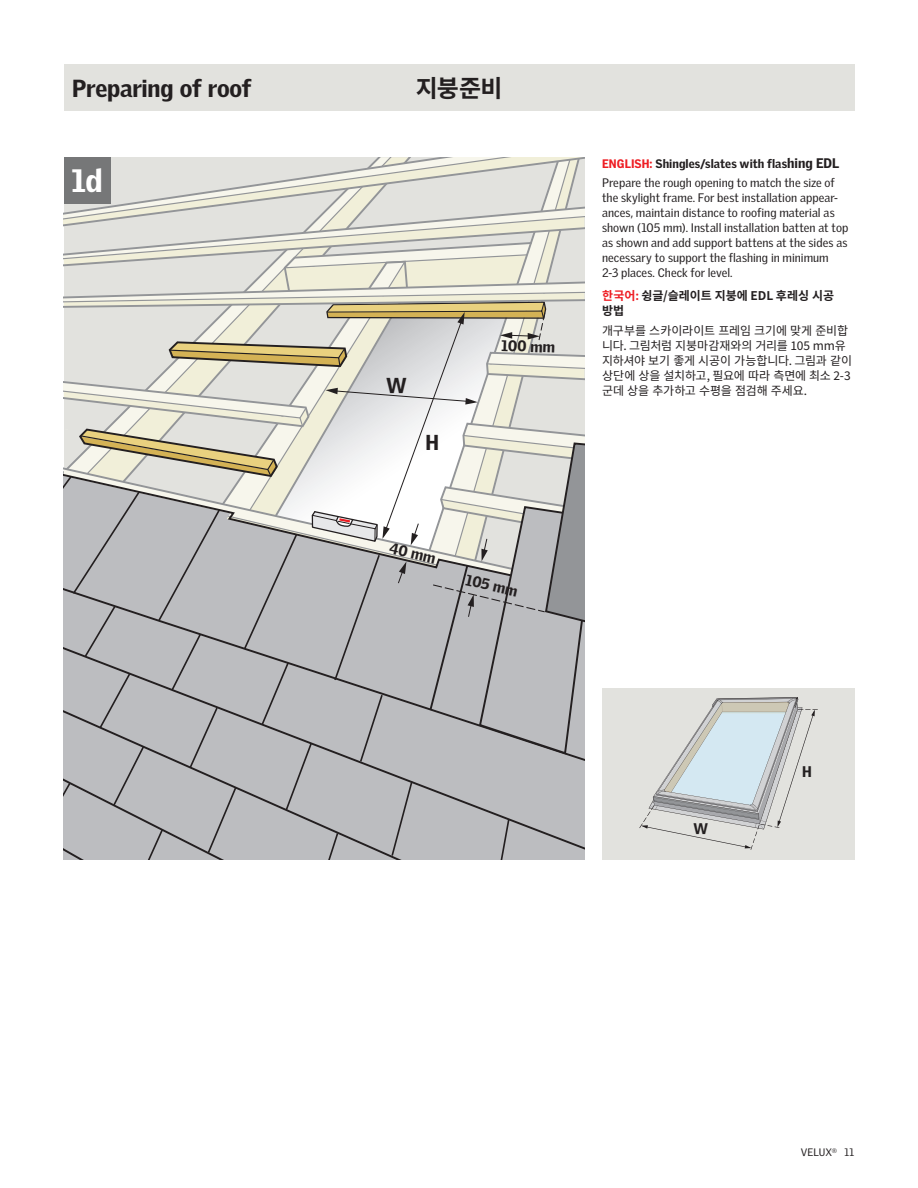
<style>
.page{position:relative;width:918px;height:1188px;background:#fff}
.page>*{position:absolute;margin:0;border:0;box-sizing:border-box;transform-origin:0 0}
.t1{font:900 31.5px "Velux Gothic";color:#fff}
.t2{font:900 24px "Velux Gothic";letter-spacing:-.01em;color:#231f20}
.t3{font:700 24px "Source Han Sans KR";color:#231f20}
.t4{font:900 21px "Velux Gothic";color:#231f20}
.t5{font:900 15px "Velux Gothic";color:#231f20}
.t6{font:12px/15px "Velux Gothic";letter-spacing:.005em;color:#231f20}
.t7{font:12px/15px "Source Han Sans KR";letter-spacing:-.01em;color:#231f20}
.t8{font:700 12px/15px "Source Han Sans KR";letter-spacing:.005em;color:#231f20}
.t9{font:10.5px "Velux Gothic";letter-spacing:.005em;color:#231f20}
.s1{font-weight:900;color:#ee1d23}
.s2{font-weight:900}
.s3{font-weight:900;font-size:13.5px}
.s4{color:#ee1d23}
.s5{font-family:"Velux Gothic";font-weight:900;color:#ee1d23}
</style>
<div class="page">
<svg style="left:111px;top:157px;width:473px;height:40px;background:#dfdfd8"></svg>
<div style="left:64px;top:814px;width:520px;height:45px;background:#bcbdc0"></div>
<svg style="left:64px;top:197px;width:520px;height:617px;background:#cbcbc7"></svg>
<div style="left:64px;top:64px;width:790px;height:47px;background:#e2e2de"></div>
<div style="left:64px;top:157px;width:47px;height:47px;background:#767778"></div>
<div style="left:602px;top:688px;width:252px;height:171px;background:#e2e2de"></div>
<svg style="left:639px;top:697px;width:179px;height:153px"></svg>
<h2 class="t2" style="left:72px;top:70px;width:180px">Preparing of roof</h2>
<h2 class="t3" style="left:416px;top:74px;width:88px">지붕준비</h2>
<h1 class="t1" style="left:71px;top:156px;width:33px">1d</h1>
<h3 class="t4" style="left:386px;top:369px;width:23px">W</h3>
<h3 class="t4" style="left:425px;top:426px;width:15px">H</h3>
<p class="t5" style="left:502px;top:334px;width:55px;rotate:2deg">100 mm</p>
<p class="t5" style="left:392px;top:536px;width:49px;rotate:13deg">40 mm</p>
<p class="t5" style="left:469px;top:568px;width:54px;rotate:13deg">105 mm</p>
<p class="t6" style="left:602px;top:153px;width:239px;line-height:19.2px"><span class="s1">ENGLISH:</span> <span class="s2">Shingles/slates with flas</span><span class="s3">hing EDL<br></span>Prepare the rough opening to match the size of</p>
<p class="t6" style="left:602px;top:189px;width:248px">the skylight frame. For best installation appear&shy;ances, maintain distance to roofing material as shown (105 mm). Install installation batten at top as shown and add support battens at the sides as necessary to support the flashing in minimum<br>2-3 places. Check for level.</p>
<p class="t8" style="left:602px;top:289px;width:234px"><span class="s4">한국어</span><span class="s5">:</span> 슁글/슬레이트 지붕에 EDL 후레싱 시공 방법</p>
<p class="t7" style="left:602px;top:323px;width:252px">개구부를 스카이라이트 프레임 크기에 맞게 준비합 니다. 그림처럼 지붕마감재와의 거리를 105 mm유 지하셔야 보기 좋게 시공이 가능합니다. 그림과 같이 상단에 상을 설치하고, 필요에 따라 측면에 최소 2-3 군데 상을 추가하고 수평을 점검해 주세요.</p>
<p class="t5" style="left:693px;top:817px;width:17px">W</p>
<p class="t5" style="left:802px;top:760px;width:11px">H</p>
<p class="t9" style="left:801px;top:1144px;width:55px">VELUX<sup>®</sup> 11</p>
</div>
